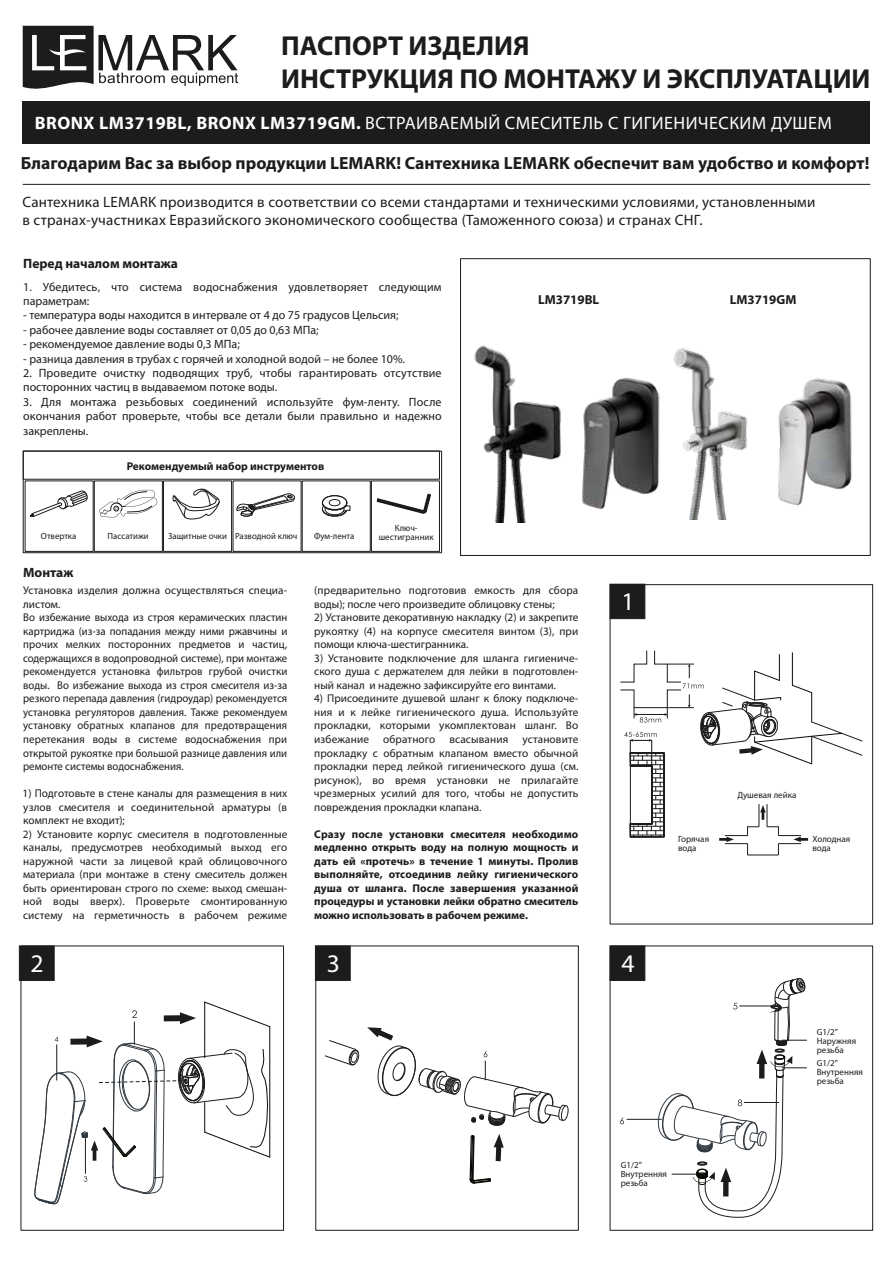
<style>
.page{position:relative;width:893px;height:1263px;background:#fff}
.page>*{position:absolute;margin:0;border:0;box-sizing:border-box;transform-origin:0 0}
.t1{font:700 27.45px/33px "Myriad Pro";color:#1c1c1b}
.t2{font:25.35px "Myriad Pro";color:#fff}
.t3{font:18px "Myriad Pro";letter-spacing:.025em;color:#fff}
.t4{font:700 17.7px "Myriad Pro";color:#1c1c1b}
.t5{font:15px/18px "Myriad Pro";letter-spacing:.015em;color:#1c1c1b}
.t6{font:700 13.5px "Myriad Pro";color:#1c1c1b}
.t7{font:700 13.05px "Myriad Pro";color:#1c1c1b}
.t8{font:12px/14.4px "Myriad Pro";color:#1c1c1b}
.t9{font:11.25px/13.5px "Myriad Pro";color:#1c1c1b;text-align:justify}
.t10{font:700 11.25px/13.5px "Myriad Pro";color:#1c1c1b;text-align:justify}
.t11{font:9px/9px "Myriad Pro";color:#1c1c1b}
.s1{font-weight:700}
</style>
<div class="page">
<div style="left:23px;top:102px;width:847px;height:42px;background:#1c1c1b"></div>
<svg style="left:23px;top:26px;width:215px;height:63px"></svg>
<hr style="left:23px;top:184px;width:847px;height:1px;background:#1c1c1b">
<svg style="left:324px;top:1040px;width:35px;height:25px"></svg>
<svg style="left:620px;top:650px;width:243px;height:205px"></svg>
<hr style="left:748px;top:855px;width:30px;height:1px;background:#1c1c1b">
<hr style="left:626px;top:1119px;width:36px;height:1px;background:#1c1c1b">
<svg style="left:620px;top:1117px;width:4px;height:7px"></svg>
<svg style="left:34px;top:1001px;width:237px;height:203px"></svg>
<svg style="left:469px;top:1134px;width:35px;height:50px"></svg>
<svg style="left:367px;top:1027px;width:201px;height:99px"></svg>
<svg style="left:658px;top:978px;width:149px;height:240px"></svg>
<img style="left:474px;top:345px;width:186px;height:178px">
<img style="left:673px;top:348px;width:179px;height:171px">
<div style="left:460px;top:258px;width:410px;height:298px;border:1px solid #1c1c1b"></div>
<div style="left:23px;top:451px;width:419px;height:102px;border:1px solid #1c1c1b"></div>
<div style="left:94px;top:481px;width:69px;height:71px;border:1px solid #1c1c1b"></div>
<div style="left:163px;top:481px;width:69px;height:71px;border:1px solid #1c1c1b"></div>
<div style="left:371px;top:481px;width:69px;height:71px;border:1px solid #1c1c1b"></div>
<svg style="left:173px;top:488px;width:47px;height:32px"></svg>
<svg style="left:236px;top:493px;width:59px;height:24px"></svg>
<svg style="left:322px;top:495px;width:28px;height:22px"></svg>
<svg style="left:377px;top:493px;width:54px;height:21px"></svg>
<svg style="left:29px;top:490px;width:59px;height:27px"></svg>
<svg style="left:99px;top:490px;width:58px;height:28px"></svg>
<div style="left:610px;top:946px;width:35px;height:35px;background:#1c1c1b"></div>
<div style="left:610px;top:946px;width:263px;height:284px;border:1px solid #1c1c1b"></div>
<div style="left:610px;top:584px;width:35px;height:35px;background:#1c1c1b;border:1px solid #1c1c1b"></div>
<div style="left:610px;top:584px;width:263px;height:340px;border:1px solid #1c1c1b"></div>
<div style="left:315px;top:946px;width:35px;height:35px;background:#1c1c1b"></div>
<div style="left:316px;top:946px;width:263px;height:284px;border:1px solid #1c1c1b"></div>
<div style="left:19px;top:946px;width:35px;height:35px;background:#1c1c1b"></div>
<div style="left:21px;top:946px;width:263px;height:284px;border:1px solid #1c1c1b"></div>
<h1 class="t1" style="left:281px;top:29px;width:591px">ПАСПОРТ ИЗДЕЛИЯ<br>ИНСТРУКЦИЯ ПО МОНТАЖУ И ЭКСПЛУАТАЦИИ</h1>
<h3 class="t3" style="left:35px;top:112px;width:799px"><span class="s1">BRONX LM3719BL, BRONX LM3719GM.</span> ВСТРАИВАЕМЫЙ СМЕСИТЕЛЬ С ГИГИЕНИЧЕСКИМ ДУШЕМ</h3>
<h3 class="t4" style="left:21px;top:153px;width:850px">Благодарим Вас за выбор продукции LEMARK! Сантехника LEMARK обеспечит вам удобство и комфорт!</h3>
<h3 class="t5" style="left:22px;top:193px;width:794px">Сантехника LEMARK производится в соответствии со всеми стандартами и техническими условиями, установленными в странах-участниках Евразийского экономического сообщества (Таможенного союза) и странах СНГ.</h3>
<p class="t6" style="left:23px;top:256px;width:156px">Перед началом монтажа</p>
<p class="t8" style="left:23px;top:279px;width:420px">1. Убедитесь, что система водоснабжения удовлетворяет следующим параметрам:</p>
<p class="t8" style="left:23px;top:308px;width:377px">- температура воды находится в интервале от 4 до 75 градусов Цельсия;</p>
<p class="t8" style="left:23px;top:322px;width:297px">- рабочее давление воды составляет от 0,05 до 0,63 МПа;</p>
<p class="t8" style="left:23px;top:337px;width:218px">- рекомендуемое давление воды 0,3 МПа;</p>
<p class="t8" style="left:23px;top:351px;width:383px">- разница давления в трубах с горячей и холодной водой – не более 10%.</p>
<p class="t8" style="left:23px;top:366px;width:420px">2. Проведите очистку подводящих труб, чтобы гарантировать отсутствие посторонних частиц в выдаваемом потоке воды.</p>
<p class="t8" style="left:23px;top:394px;width:420px;text-align:justify">3. Для монтажа резьбовых соединений используйте фум-ленту. После окончания работ проверьте, чтобы все детали были правильно и надежно закреплены.</p>
<p class="t10" style="left:127px;top:460px;width:199px">Рекомендуемый набор инструментов</p>
<p class="t7" style="left:538px;top:292px;width:63px">LM3719BL</p>
<p class="t7" style="left:730px;top:292px;width:68px">LM3719GM</p>
<p class="t11" style="left:41px;top:532px;width:37px">Отвертка</p>
<p class="t11" style="left:108px;top:532px;width:43px">Пассатижи</p>
<p class="t11" style="left:168px;top:532px;width:131px">Защитные очки Разводной ключ</p>
<p class="t11" style="left:314px;top:532px;width:42px">Фум-лента</p>
<p class="t11" style="left:379px;top:524px;width:56px;text-align:center">Ключ&shy;шестигранник</p>
<p class="t6" style="left:23px;top:565px;width:52px">Монтаж</p>
<p class="t9" style="left:23px;top:584px;width:266px;text-align:left">Установка изделия должна осуществляться специа&shy;листом.<br>Во избежание выхода из строя керамических пластин картриджа (из-за попадания между ними ржавчины и прочих мелких посторонних предметов и частиц, содержащихся в водопроводной системе), при монтаже рекомендуется установка фильтров грубой очистки воды. Во избежание выхода из строя смесителя из-за резкого перепада давления (гидроудар) рекомендуется установка регуляторов давления. Также рекомендуем установку обратных клапанов для предотвращения перетекания воды в системе водоснабжения при открытой рукоятке при большой разнице давления или ремонте системы водоснабжения.</p>
<p class="t9" style="left:23px;top:786px;width:266px">1) Подготовьте в стене каналы для размещения в них узлов смесителя и соединительной арматуры (в комплект не входит);</p>
<p class="t9" style="left:23px;top:827px;width:266px">2) Установите корпус смесителя в подготовленные каналы, предусмотрев необходимый выход его наружной части за лицевой край облицовочного материала (при монтаже в стену смеситель должен быть ориентирован строго по схеме: выход смешан&shy;ной воды вверх). Проверьте смонтированную систему на герметичность в рабочем режиме</p>
<p class="t9" style="left:314px;top:584px;width:266px">(предварительно подготовив емкость для сбора воды); после чего произведите облицовку стены;</p>
<p class="t9" style="left:314px;top:611px;width:266px">2) Установите декоративную накладку (2) и закрепите рукоятку (4) на корпусе смесителя винтом (3), при помощи ключа-шестигранника.</p>
<p class="t9" style="left:314px;top:651px;width:266px">3) Установите подключение для шланга гигиениче&shy;ского душа с держателем для лейки в подготовлен&shy;ный канал и надежно зафиксируйте его винтами.</p>
<p class="t9" style="left:314px;top:692px;width:266px">4) Присоедините душевой шланг к блоку подключе&shy;ния и к лейке гигиенического душа. Используйте прокладки, которыми укомплектован шланг. Во избежание обратного всасывания установите прокладку с обратным клапаном вместо обычной прокладки перед лейкой гигиенического душа (см. рисунок), во время установки не прилагайте чрезмерных усилий для того, чтобы не допустить повреждения прокладки клапана.</p>
<p class="t10" style="left:314px;top:827px;width:266px">Сразу после установки смесителя необходимо медленно открыть воду на полную мощность и дать ей «протечь» в течение 1 минуты. Пролив выполняйте, отсоединив лейку гигиенического душа от шланга. После завершения указанной процедуры и установки лейки обратно смеситель можно использовать в рабочем режиме.</p>
<h2 class="t2" style="left:31px;top:948px;width:15px">2</h2>
<h2 class="t2" style="left:327px;top:948px;width:15px">3</h2>
<h2 class="t2" style="left:621px;top:586px;width:15px">1</h2>
<h2 class="t2" style="left:621px;top:948px;width:15px">4</h2>
<p class="t11" style="left:678px;top:834px;width:32px">Горячая вода</p>
<p class="t11" style="left:737px;top:790px;width:61px">Душевая лейка</p>
<p class="t11" style="left:812px;top:834px;width:39px">Холодная вода</p>
<p class="t11" style="left:817px;top:1027px;width:41px">G1/2’’<br>Наружняя резьба</p>
<p class="t11" style="left:817px;top:1058px;width:48px">G1/2’’<br>Внутренняя резьба</p>
<p class="t11" style="left:621px;top:1160px;width:48px">G1/2’’<br>Внутренняя резьба</p>
</div>
